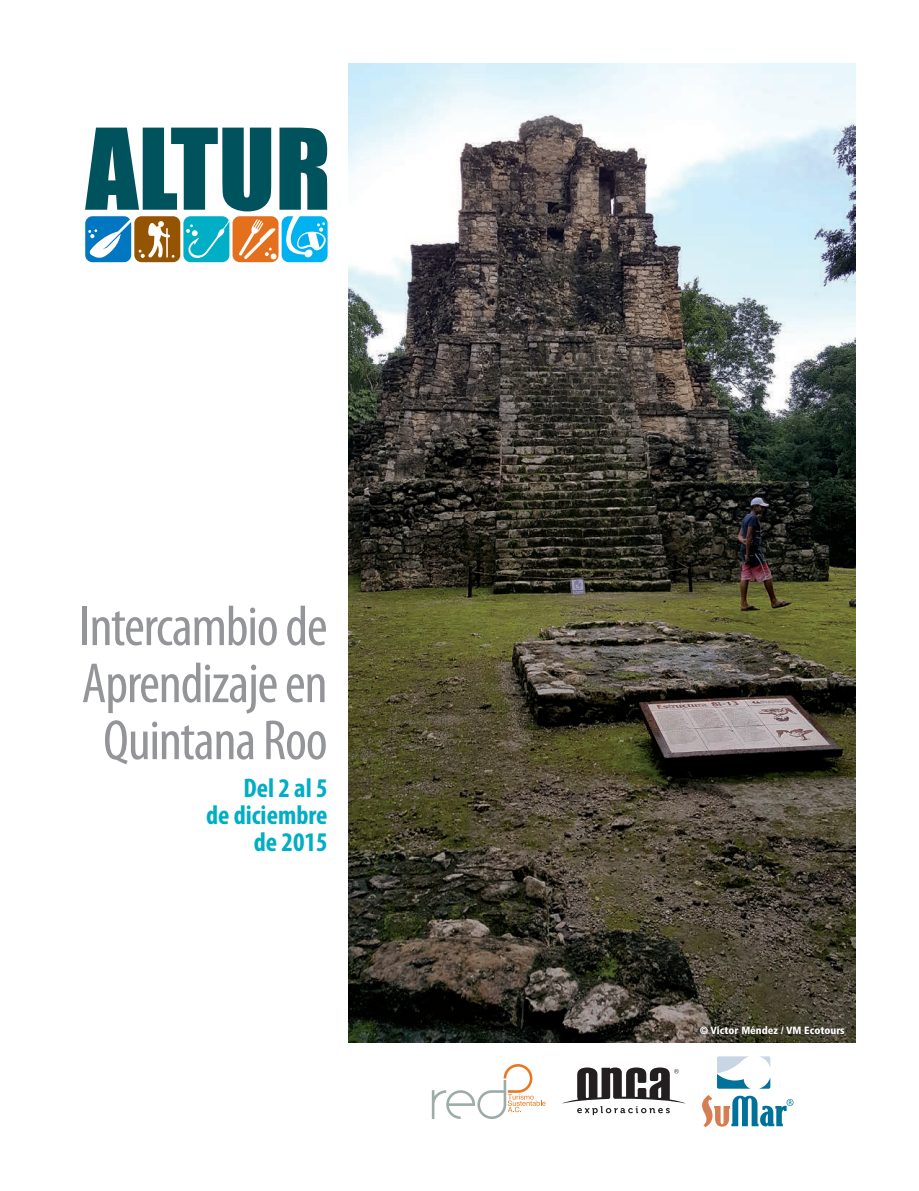
<style>
.page{position:relative;width:919px;height:1191px;background:#fff}
.page>*{position:absolute;margin:0;border:0;box-sizing:border-box;transform-origin:0 0}
.t1{font:condensed 57px/57px "Myriad Pro";letter-spacing:-.02em;color:#939598;text-align:center}
.t2{font:700 condensed 27px/27px "Myriad Pro";color:#00aec5;text-align:right}
.t3{font:900 condensed 10.5px "Frutiger LT Std";color:#fff}
</style>
<div class="page">
<img style="left:349px;top:64px;width:506px;height:978px">
<svg style="left:432px;top:1064px;width:113px;height:55px"></svg>
<svg style="left:562px;top:1067px;width:123px;height:48px"></svg>
<svg style="left:759px;top:1056px;width:11px;height:10px"></svg>
<svg style="left:717px;top:1056px;width:32px;height:32px"></svg>
<svg style="left:761px;top:1078px;width:9px;height:10px"></svg>
<svg style="left:702px;top:1095px;width:91px;height:32px"></svg>
<div style="left:183px;top:216px;width:46px;height:46px;background:#00aec5;border-radius:7px"></div>
<div style="left:281px;top:216px;width:46px;height:46px;background:#00b2ef;border-radius:7px"></div>
<div style="left:232px;top:216px;width:46px;height:46px;background:#e4701e;border-radius:7px"></div>
<div style="left:134px;top:216px;width:46px;height:46px;background:#945402;border-radius:7px"></div>
<div style="left:85px;top:216px;width:46px;height:46px;background:#0077c0;border-radius:7px"></div>
<svg style="left:85px;top:128px;width:242px;height:131px"></svg>
<div style="left:698px;top:1026px;width:145px;height:9px;background:#231f20;opacity:.5"></div>
<p class="t1" style="left:79px;top:599px;width:250px">Intercambio de<br>Aprendizaje en<br>Quintana Roo</p>
<p class="t2" style="left:206px;top:774px;width:123px">Del 2 al 5<br>de diciembre de 2015</p>
<p class="t3" style="left:699px;top:1023px;width:147px">© Víctor Méndez / VM Ecotours</p>
</div>
